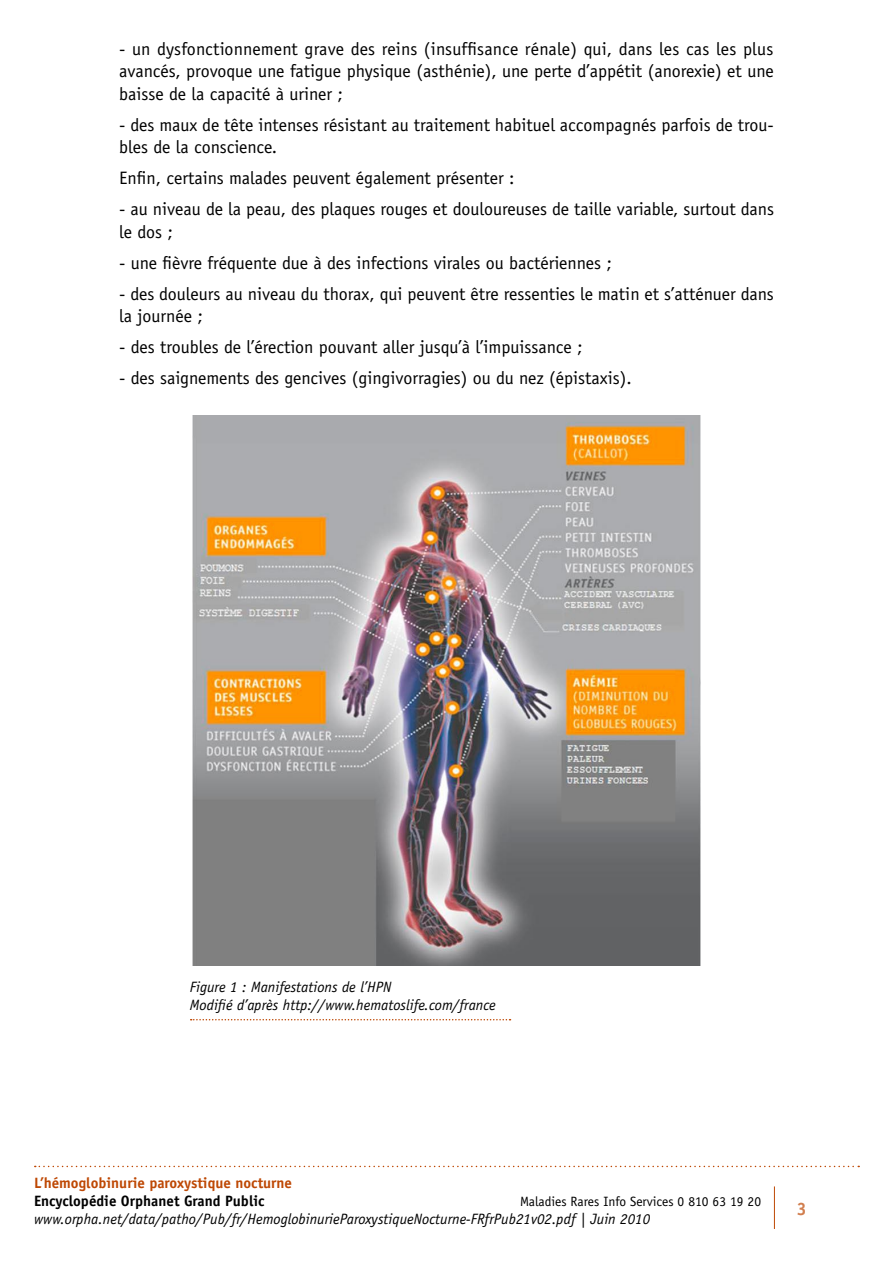
<style>
.page{position:relative;width:893px;height:1263px;background:#fff}
.page>*{position:absolute;margin:0;border:0;box-sizing:border-box;transform-origin:0 0}
.t1{font:18px/22.5px "Officina Sans";color:#000}
.t2{font:italic 15px/18px "Officina Sans";color:#000}
.t3{font:700 15px "Officina Sans";color:#be4804}
.t4{font:700 15px "Officina Sans";color:#000}
.t5{font:13.5px "Officina Sans";color:#000}
</style>
<div class="page">
<svg style="left:35px;top:1166px;width:824px;height:1px"></svg>
<hr style="left:774px;top:1186px;width:1px;height:43px;background:#be4804">
<img style="left:192px;top:415px;width:509px;height:550px">
<svg style="left:191px;top:1019px;width:319px;height:1px"></svg>
<p class="t1" style="left:119px;top:37px;width:656px;text-align:justify">- un dysfonctionnement grave des reins (insuffisance rénale) qui, dans les cas les plus avancés, provoque une fatigue physique (asthénie), une perte d’appétit (anorexie) et une baisse de la capacité à uriner ;</p>
<p class="t1" style="left:119px;top:113px;width:656px">- des maux de tête intenses résistant au traitement habituel accompagnés parfois de trou&shy;bles de la conscience.</p>
<p class="t1" style="left:119px;top:167px;width:397px">Enfin, certains malades peuvent également présenter :</p>
<p class="t1" style="left:119px;top:198px;width:656px">- au niveau de la peau, des plaques rouges et douloureuses de taille variable, surtout dans le dos ;</p>
<p class="t1" style="left:119px;top:251px;width:494px">- une fièvre fréquente due à des infections virales ou bactériennes ;</p>
<p class="t1" style="left:119px;top:282px;width:656px">- des douleurs au niveau du thorax, qui peuvent être ressenties le matin et s’atténuer dans la journée ;</p>
<p class="t1" style="left:119px;top:336px;width:465px">- des troubles de l’érection pouvant aller jusqu’à l’impuissance ;</p>
<p class="t1" style="left:119px;top:367px;width:514px">- des saignements des gencives (gingivorragies) ou du nez (épistaxis).</p>
<p class="t2" style="left:190px;top:978px;width:307px">Figure 1 : Manifestations de l’HPN<br>Modifié d’après http://www.hematoslife.com/france</p>
<p class="t3" style="left:34px;top:1174px;width:260px">L’hémoglobinurie paroxystique nocturne</p>
<p class="t4" style="left:34px;top:1192px;width:232px">Encyclopédie Orphanet Grand Public</p>
<p class="t5" style="left:520px;top:1194px;width:243px">Maladies Rares Info Services 0 810 63 19 20</p>
<p class="t2" style="left:34px;top:1210px;width:618px">www.orpha.net/data/patho/Pub/fr/HemoglobinurieParoxystiqueNocturne-FRfrPub21v02.pdf | Juin 2010</p>
</div>
